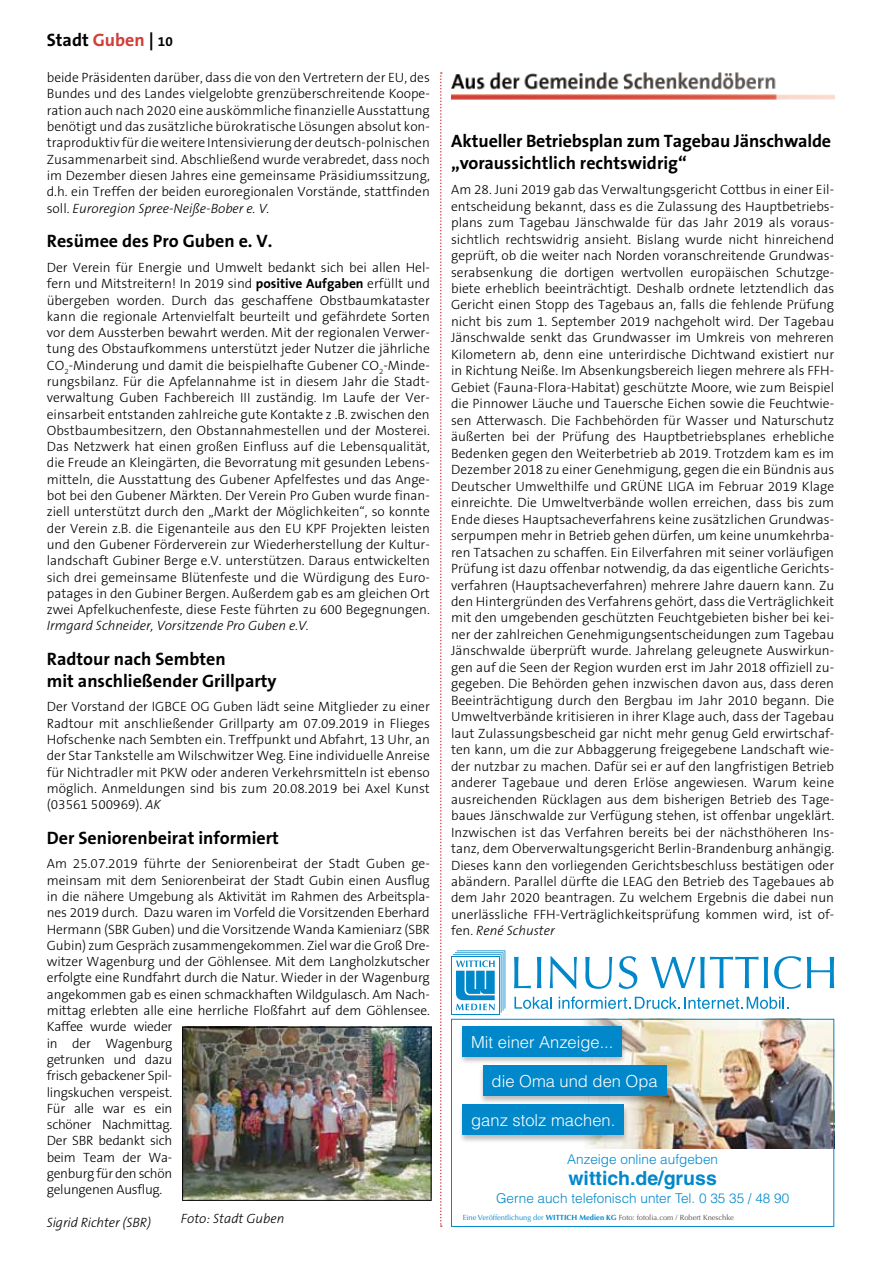
<style>
.page{position:relative;width:881px;height:1263px;background:#fff}
.page>*{position:absolute;margin:0;border:0;box-sizing:border-box;transform-origin:0 0}
.t1{font:700 19.5px "Helvetica LT";color:#0088ca}
.t2{font:700 18px/21.9px "The Sans B7";color:#000}
.t3{font:300 16.5px "Helvetica LT";color:#fff}
.t4{font:300 13.5px/16.4px "The Sans B3";letter-spacing:-.01em;color:#000;text-align:justify}
.t5{font:italic 300 13.5px "The Sans B3";color:#000}
.t6{font:300 13.5px "Helvetica LT";color:#0088ca}
.t7{font:7.5px "Optima LT";color:#544d48}
.s1{color:#d13e37}
.s2{font-size:13.5px}
.s3{font-style:italic}
.s4{font-family:"The Sans B7";font-weight:700}
.s5{color:#0088ca}
.s6{font-weight:700;color:#0088ca}
</style>
<div class="page">
<svg style="left:440px;top:72px;width:1px;height:1155px"></svg>
<img style="left:451px;top:72px;width:382px;height:28px">
<img style="left:184px;top:1029px;width:245px;height:169px">
<div style="left:182px;top:1027px;width:249px;height:173px;border:1px solid #000"></div>
<img style="left:584px;top:1021px;width:247px;height:127px">
<div style="left:451px;top:1019px;width:382px;height:208px;border:1px solid #0088ca"></div>
<div style="left:458px;top:1025px;width:169px;height:40px;background:#000;opacity:.26"></div>
<div style="left:462px;top:1026px;width:159px;height:30px;background:#0088ca"></div>
<div style="left:479px;top:1065px;width:192px;height:39px;background:#000;opacity:.26"></div>
<div style="left:483px;top:1065px;width:183px;height:30px;background:#0088ca"></div>
<div style="left:458px;top:1104px;width:171px;height:40px;background:#000;opacity:.26"></div>
<div style="left:462px;top:1105px;width:161px;height:30px;background:#0088ca"></div>
<svg style="left:514px;top:957px;width:16px;height:31px"></svg>
<svg style="left:537px;top:957px;width:4px;height:31px"></svg>
<svg style="left:549px;top:956px;width:27px;height:33px"></svg>
<svg style="left:585px;top:957px;width:27px;height:32px"></svg>
<svg style="left:618px;top:956px;width:19px;height:33px"></svg>
<svg style="left:651px;top:957px;width:116px;height:31px"></svg>
<svg style="left:774px;top:956px;width:26px;height:33px"></svg>
<svg style="left:806px;top:957px;width:27px;height:31px"></svg>
<svg style="left:451px;top:956px;width:2px;height:58px"></svg>
<div style="left:452px;top:957px;width:46px;height:56px;background:#fff"></div>
<svg style="left:453px;top:950px;width:52px;height:62px"></svg>
<svg style="left:514px;top:997px;width:37px;height:12px"></svg>
<svg style="left:558px;top:996px;width:230px;height:13px"></svg>
<h2 class="t2" style="left:47px;top:29px;width:127px">Stadt <span class="s1">Guben</span> | <span class="s2">10</span></h2>
<p class="t4" style="left:47px;top:70px;width:384px">beide Präsidenten darüber, dass die von den Vertretern der EU, des Bundes und des Landes vielgelobte grenzüberschreitende Koope&shy;ration auch nach 2020 eine auskömmliche finanzielle Ausstattung benötigt und das zusätzliche bürokratische Lösungen absolut kon&shy;traproduktiv für die weitere Intensivierung der deutsch-polnischen Zusammenarbeit sind. Abschließend wurde verabredet, dass noch im Dezember diesen Jahres eine gemeinsame Präsidiumssitzung, d.h. ein Treffen der beiden euroregionalen Vorstände, stattfinden soll. <span class="s3">Euroregion Spree-Neiße-Bober e. V.</span></p>
<h2 class="t2" style="left:47px;top:231px;width:227px">Resümee des Pro Guben e. V.</h2>
<p class="t4" style="left:47px;top:260px;width:384px">Der Verein für Energie und Umwelt bedankt sich bei allen Hel&shy;fern und Mitstreitern! In 2019 sind <span class="s4">positive Aufgaben</span> erfüllt und übergeben worden. Durch das geschaffene Obstbaumkataster kann die regionale Artenvielfalt beurteilt und gefährdete Sorten vor dem Aussterben bewahrt werden. Mit der regionalen Verwer&shy;tung des Obstaufkommens unterstützt jeder Nutzer die jährliche CO<sub>2</sub>-Minderung und damit die beispielhafte Gubener CO<sub>2</sub>-Minde&shy;rungsbilanz. Für die Apfelannahme ist in diesem Jahr die Stadt&shy;verwaltung Guben Fachbereich III zuständig. Im Laufe der Ver&shy;einsarbeit entstanden zahlreiche gute Kontakte z .B. zwischen den Obstbaumbesitzern, den Obstannahmestellen und der Mosterei.<br>Das Netzwerk hat einen großen Einfluss auf die Lebensqualität, die Freude an Kleingärten, die Bevorratung mit gesunden Lebens&shy;mitteln, die Ausstattung des Gubener Apfelfestes und das Ange&shy;bot bei den Gubener Märkten. Der Verein Pro Guben wurde finan&shy;ziell unterstützt durch den „Markt der Möglichkeiten“, so konnte der Verein z.B. die Eigenanteile aus den EU KPF Projekten leisten und den Gubener Förderverein zur Wiederherstellung der Kultur&shy;landschaft Gubiner Berge e.V. unterstützen. Daraus entwickelten sich drei gemeinsame Blütenfeste und die Würdigung des Euro&shy;patages in den Gubiner Bergen. Außerdem gab es am gleichen Ort zwei Apfelkuchenfeste, diese Feste führten zu 600 Begegnungen.</p>
<p class="t5" style="left:47px;top:619px;width:263px">Irmgard Schneider, Vorsitzende Pro Guben e.V.</p>
<h2 class="t2" style="left:47px;top:648px;width:231px">Radtour nach Sembten<br>mit anschließender Grillparty</h2>
<p class="t4" style="left:47px;top:699px;width:384px">Der Vorstand der IGBCE OG Guben lädt seine Mitglieder zu einer Radtour mit anschließender Grillparty am 07.09.2019 in Flieges Hofschenke nach Sembten ein. Treffpunkt und Abfahrt, 13 Uhr, an der Star Tankstelle am Wilschwitzer Weg. Eine individuelle Anreise für Nichtradler mit PKW oder anderen Verkehrsmitteln ist ebenso möglich. Anmeldungen sind bis zum 20.08.2019 bei Axel Kunst (03561 500969). <span class="s3">AK</span></p>
<h2 class="t2" style="left:47px;top:827px;width:233px">Der Seniorenbeirat informiert</h2>
<p class="t4" style="left:47px;top:856px;width:384px;text-align:left">Am 25.07.2019 führte der Seniorenbeirat der Stadt Guben ge&shy;meinsam mit dem Seniorenbeirat der Stadt Gubin einen Ausflug in die nähere Umgebung als Aktivität im Rahmen des Arbeitspla&shy;nes 2019 durch. Dazu waren im Vorfeld die Vorsitzenden Eberhard Hermann (SBR Guben) und die Vorsitzende Wanda Kamieniarz (SBR Gubin) zum Gespräch zusammengekommen. Ziel war die Groß Dre&shy;witzer Wagenburg und der Göhlensee. Mit dem Langholzkutscher erfolgte eine Rundfahrt durch die Natur. Wieder in der Wagenburg angekommen gab es einen schmackhaften Wildgulasch. Am Nach&shy;mittag erlebten alle eine herrliche Floßfahrt auf dem Göhlensee.<br>Kaffee wurde wieder<br>in der Wagenburg<br>getrunken und dazu<br>frisch gebackener Spil-<br>lingskuchen verspeist.<br>Für alle war es ein<br>schöner Nachmittag.<br>Der SBR bedankt sich<br>beim Team der Wa-<br>genburg für den schön<br>gelungenen Ausflug.</p>
<p class="t5" style="left:47px;top:1215px;width:106px">Sigrid Richter (SBR)</p>
<p class="t5" style="left:181px;top:1212px;width:105px">Foto: Stadt Guben</p>
<p class="t7" style="left:462px;top:1213px;width:272px"><span class="s5">Eine Veröffentlichung der</span> <span class="s6">WITTICH Medien KG</span> Foto: fotolia.com / Robert Kneschke</p>
<h2 class="t2" style="left:451px;top:131px;width:381px">Aktueller Betriebsplan zum Tagebau Jänschwalde „voraussichtlich rechtswidrig“</h2>
<p class="t4" style="left:451px;top:182px;width:384px">Am 28. Juni 2019 gab das Verwaltungsgericht Cottbus in einer Eil&shy;entscheidung bekannt, dass es die Zulassung des Hauptbetriebs&shy;plans zum Tagebau Jänschwalde für das Jahr 2019 als voraus&shy;sichtlich rechtswidrig ansieht. Bislang wurde nicht hinreichend geprüft, ob die weiter nach Norden voranschreitende Grundwas&shy;serabsenkung die dortigen wertvollen europäischen Schutzge&shy;biete erheblich beeinträchtigt. Deshalb ordnete letztendlich das Gericht einen Stopp des Tagebaus an, falls die fehlende Prüfung nicht bis zum 1. September 2019 nachgeholt wird. Der Tagebau Jänschwalde senkt das Grundwasser im Umkreis von mehreren Kilometern ab, denn eine unterirdische Dichtwand existiert nur in Richtung Neiße. Im Absenkungsbereich liegen mehrere als FFH-Gebiet (Fauna-Flora-Habitat) geschützte Moore, wie zum Beispiel die Pinnower Läuche und Tauersche Eichen sowie die Feuchtwie&shy;sen Atterwasch. Die Fachbehörden für Wasser und Naturschutz äußerten bei der Prüfung des Hauptbetriebsplanes erhebliche Bedenken gegen den Weiterbetrieb ab 2019. Trotzdem kam es im Dezember 2018 zu einer Genehmigung, gegen die ein Bündnis aus Deutscher Umwelthilfe und GRÜNE LIGA im Februar 2019 Klage einreichte. Die Umweltverbände wollen erreichen, dass bis zum Ende dieses Hauptsacheverfahrens keine zusätzlichen Grundwas&shy;serpumpen mehr in Betrieb gehen dürfen, um keine unumkehrba&shy;ren Tatsachen zu schaffen. Ein Eilverfahren mit seiner vorläufigen Prüfung ist dazu offenbar notwendig, da das eigentliche Gerichts&shy;verfahren (Hauptsacheverfahren) mehrere Jahre dauern kann. Zu den Hintergründen des Verfahrens gehört, dass die Verträglichkeit mit den umgebenden geschützten Feuchtgebieten bisher bei kei&shy;ner der zahlreichen Genehmigungsentscheidungen zum Tagebau Jänschwalde überprüft wurde. Jahrelang geleugnete Auswirkun&shy;gen auf die Seen der Region wurden erst im Jahr 2018 offiziell zu&shy;gegeben. Die Behörden gehen inzwischen davon aus, dass deren Beeinträchtigung durch den Bergbau im Jahr 2010 begann. Die Umweltverbände kritisieren in ihrer Klage auch, dass der Tagebau laut Zulassungsbescheid gar nicht mehr genug Geld erwirtschaf&shy;ten kann, um die zur Abbaggerung freigegebene Landschaft wie&shy;der nutzbar zu machen. Dafür sei er auf den langfristigen Betrieb anderer Tagebaue und deren Erlöse angewiesen. Warum keine ausreichenden Rücklagen aus dem bisherigen Betrieb des Tage&shy;baues Jänschwalde zur Verfügung stehen, ist offenbar ungeklärt.<br>Inzwischen ist das Verfahren bereits bei der nächsthöheren Ins&shy;tanz, dem Oberverwaltungsgericht Berlin-Brandenburg anhängig.<br>Dieses kann den vorliegenden Gerichtsbeschluss bestätigen oder abändern. Parallel dürfte die LEAG den Betrieb des Tagebaues ab dem Jahr 2020 beantragen. Zu welchem Ergebnis die dabei nun unerlässliche FFH-Verträglichkeitsprüfung kommen wird, ist of&shy;fen. <span class="s3">René Schuster</span></p>
<p class="t3" style="left:471px;top:1031px;width:144px">Mit einer Anzeige...</p>
<p class="t3" style="left:491px;top:1071px;width:167px">die Oma und den Opa</p>
<p class="t3" style="left:471px;top:1110px;width:145px">ganz stolz machen.</p>
<p class="t6" style="left:567px;top:1151px;width:152px">Anzeige online aufgeben</p>
<h1 class="t1" style="left:568px;top:1167px;width:150px">wittich.de/gruss</h1>
<p class="t6" style="left:496px;top:1190px;width:294px">Gerne auch telefonisch unter Tel. 0 35 35 / 48 90</p>
</div>
